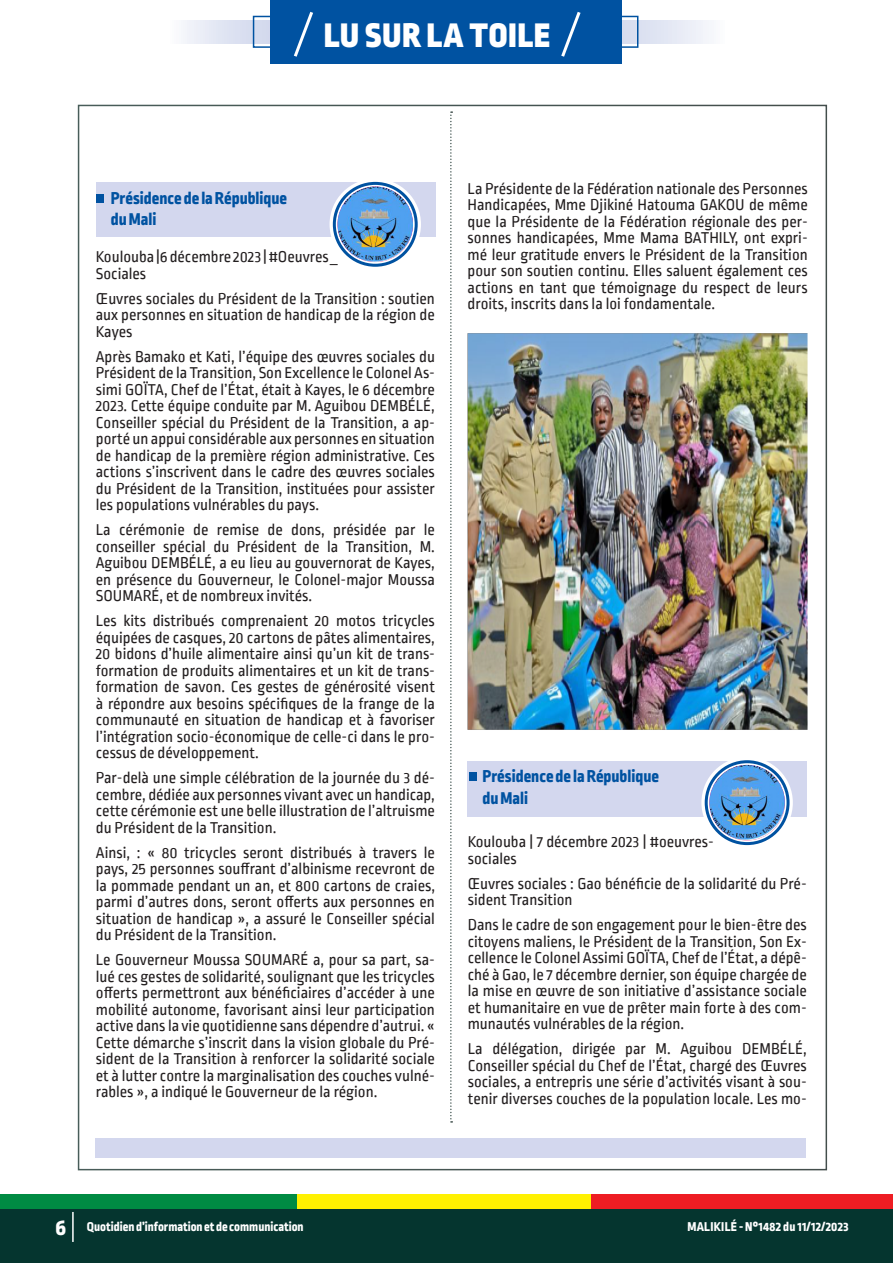
<style>
.page{position:relative;width:893px;height:1263px;background:#fff}
.page>*{position:absolute;margin:0;border:0;box-sizing:border-box;transform-origin:0 0}
.t1{font:900 36px "Ropa Sans Pro";letter-spacing:.03em;color:#fff}
.t2{font:800 18px "Ropa Sans Pro";color:#0052a1}
.t3{font:16.5px/16.5px "Ropa Sans PTT";color:#231f20;text-align:justify}
.t4{font:800 13.5px "Ropa Sans Pro";color:#fff}
.t5{font:800 13.5px "Ropa Sans Pro";letter-spacing:.02em;color:#fff}
.s1{font-size:24px}
</style>
<div class="page">
<div style="left:0;top:1195px;width:297px;height:17px;background:#008b43"></div>
<div style="left:297px;top:1195px;width:297px;height:17px;background:#fff101"></div>
<div style="left:592px;top:1195px;width:301px;height:17px;background:#ee1d23"></div>
<div style="left:0;top:1209px;width:893px;height:54px;background:#05352f"></div>
<hr style="left:72px;top:1212px;width:2px;height:30px;background:#fff">
<svg style="left:183px;top:21px;width:526px;height:23px;background:#e0e5f2"></svg>
<div style="left:253px;top:16px;width:385px;height:32px;border:2px solid #0052a1"></div>
<div style="left:270px;top:0;width:351px;height:64px;background:#0052a1"></div>
<svg style="left:293px;top:11px;width:20px;height:46px"></svg>
<svg style="left:561px;top:11px;width:20px;height:46px"></svg>
<div style="left:96px;top:1138px;width:710px;height:20px;background:#d3d7ee"></div>
<svg style="left:450px;top:111px;width:2px;height:1012px"></svg>
<img style="left:468px;top:333px;width:340px;height:397px">
<div style="left:96px;top:183px;width:339px;height:54px;background:#d3d7ee"></div>
<div style="left:96px;top:195px;width:7px;height:8px;background:#0052a1"></div>
<svg style="left:330px;top:179px;width:91px;height:91px"></svg>
<svg style="left:334px;top:183px;width:82px;height:82px"></svg>
<div style="left:333px;top:182px;width:85px;height:85px;border:3px solid #0052a1;border-radius:50%"></div>
<div style="left:468px;top:761px;width:339px;height:55px;background:#d3d7ee"></div>
<div style="left:469px;top:772px;width:8px;height:8px;background:#0052a1"></div>
<svg style="left:701px;top:757px;width:92px;height:91px"></svg>
<svg style="left:706px;top:762px;width:82px;height:81px"></svg>
<div style="left:705px;top:760px;width:84px;height:85px;border:3px solid #0052a1;border-radius:50%"></div>
<img style="left:709px;top:765px;width:76px;height:75px;border-radius:38px">
<img style="left:338px;top:187px;width:75px;height:75px;border-radius:38px">
<p class="t1" style="left:324px;top:13px;width:228px">LU SUR LA TOILE</p>
<p class="t2" style="left:111px;top:187px;width:178px">Présidence de la République</p>
<p class="t2" style="left:111px;top:209px;width:47px">du Mali</p>
<p class="t3" style="left:96px;top:250px;width:244px">Koulouba |6 décembre 2023 | #Oeuvres_<br>Sociales</p>
<p class="t3" style="left:96px;top:291px;width:340px">Œuvres sociales du Président de la Transition : soutien aux personnes en situation de handicap de la région de Kayes</p>
<p class="t3" style="left:96px;top:349px;width:341px">Après Bamako et Kati, l’équipe des œuvres sociales du Président de la Transition, Son Excellence le Colonel As&shy;simi GOÏTA, Chef de l’État, était à Kayes, le 6 décembre 2023. Cette équipe conduite par M. Aguibou DEMBÉLÉ, Conseiller spécial du Président de la Transition, a ap&shy;porté un appui considérable aux personnes en situation de handicap de la première région administrative. Ces actions s’inscrivent dans le cadre des œuvres sociales du Président de la Transition, instituées pour assister les populations vulnérables du pays.</p>
<p class="t3" style="left:96px;top:523px;width:341px">La cérémonie de remise de dons, présidée par le conseiller spécial du Président de la Transition, M.<br>Aguibou DEMBÉLÉ, a eu lieu au gouvernorat de Kayes, en présence du Gouverneur, le Colonel-major Moussa SOUMARÉ, et de nombreux invités.</p>
<p class="t3" style="left:96px;top:614px;width:341px">Les kits distribués comprenaient 20 motos tricycles équipées de casques, 20 cartons de pâtes alimentaires, 20 bidons d’huile alimentaire ainsi qu’un kit de trans&shy;formation de produits alimentaires et un kit de trans&shy;formation de savon. Ces gestes de générosité visent à répondre aux besoins spécifiques de la frange de la communauté en situation de handicap et à favoriser l’intégration socio-économique de celle-ci dans le pro&shy;cessus de développement.</p>
<p class="t3" style="left:96px;top:771px;width:341px">Par-delà une simple célébration de la journée du 3 dé&shy;cembre, dédiée aux personnes vivant avec un handicap, cette cérémonie est une belle illustration de l’altruisme du Président de la Transition.</p>
<p class="t3" style="left:96px;top:845px;width:341px">Ainsi, : « 80 tricycles seront distribués à travers le pays, 25 personnes souffrant d’albinisme recevront de la pommade pendant un an, et 800 cartons de craies, parmi d’autres dons, seront offerts aux personnes en situation de handicap », a assuré le Conseiller spécial du Président de la Transition.</p>
<p class="t3" style="left:96px;top:953px;width:341px">Le Gouverneur Moussa SOUMARÉ a, pour sa part, sa&shy;lué ces gestes de solidarité, soulignant que les tricycles offerts permettront aux bénéficiaires d’accéder à une mobilité autonome, favorisant ainsi leur participation active dans la vie quotidienne sans dépendre d’autrui. « Cette démarche s’inscrit dans la vision globale du Pré&shy;sident de la Transition à renforcer la solidarité sociale et à lutter contre la marginalisation des couches vulné&shy;rables », a indiqué le Gouverneur de la région.</p>
<p class="t3" style="left:468px;top:181px;width:342px">La Présidente de la Fédération nationale des Personnes Handicapées, Mme Djikiné Hatouma GAKOU de même que la Présidente de la Fédération régionale des per&shy;sonnes handicapées, Mme Mama BATHILY, ont expri&shy;mé leur gratitude envers le Président de la Transition pour son soutien continu. Elles saluent également ces actions en tant que témoignage du respect de leurs droits, inscrits dans la loi fondamentale.</p>
<p class="t2" style="left:483px;top:765px;width:178px">Présidence de la République</p>
<p class="t2" style="left:483px;top:787px;width:47px">du Mali</p>
<p class="t3" style="left:468px;top:834px;width:248px">Koulouba | 7 décembre 2023 | #oeuvres&shy;sociales</p>
<p class="t3" style="left:468px;top:876px;width:341px">Œuvres sociales : Gao bénéficie de la solidarité du Pré&shy;sident Transition</p>
<p class="t3" style="left:468px;top:917px;width:341px">Dans le cadre de son engagement pour le bien-être des citoyens maliens, le Président de la Transition, Son Ex&shy;cellence le Colonel Assimi GOÏTA, Chef de l’État, a dépê&shy;ché à Gao, le 7 décembre dernier, son équipe chargée de la mise en œuvre de son initiative d’assistance sociale et humanitaire en vue de prêter main forte à des com&shy;munautés vulnérables de la région.</p>
<p class="t3" style="left:468px;top:1041px;width:341px">La délégation, dirigée par M. Aguibou DEMBÉLÉ, Conseiller spécial du Chef de l’État, chargé des Œuvres sociales, a entrepris une série d’activités visant à sou&shy;tenir diverses couches de la population locale. Les mo-</p>
<p class="t4" style="left:55px;top:1219px;width:250px"><span class="s1">6</span> Quotidien d’information et de communication</p>
<p class="t5" style="left:687px;top:1219px;width:163px">MALIKILÉ - N°1482 du 11/12/2023</p>
</div>
